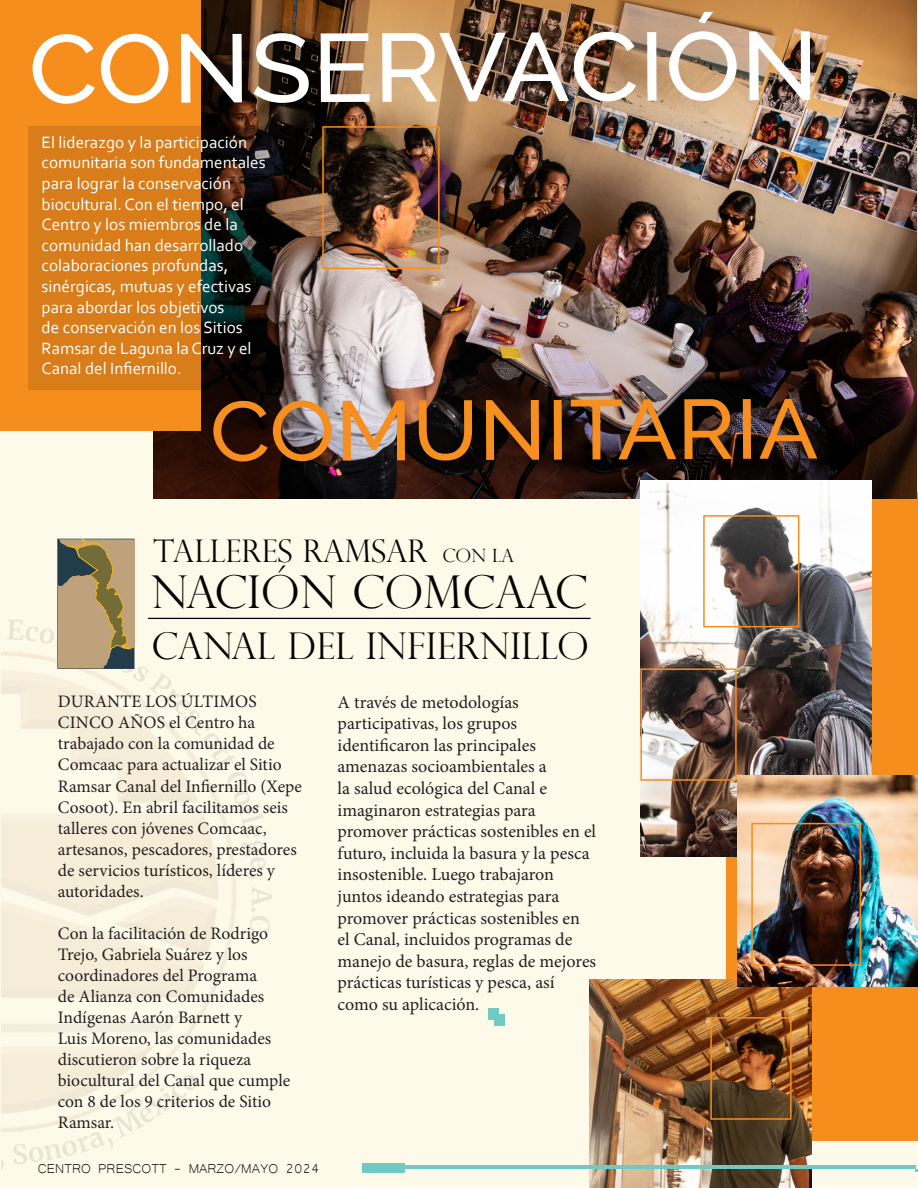
<style>
.page{position:relative;width:918px;height:1188px;background:#fff}
.page>*{position:absolute;margin:0;border:0;box-sizing:border-box;transform-origin:0 0}
.t1{font:500 96.6px "Raleway";letter-spacing:-.005em;color:#fff;scale:1.05 1}
.t2{font:500 84.3px "Raleway";letter-spacing:-.005em;color:#f68f20;scale:1.05 1}
.t3{font:81.15px "Raleway";color:#f7981d;scale:1.05 1}
.t4{font:300 45.3px "Perpetua Titling";color:#040503}
.t5{font:300 36.9px "Perpetua Titling";color:#040503}
.t6{font:300 31.2px "Perpetua Titling";color:#040503}
.t7{font:300 18.3px "Perpetua Titling";color:#040503}
.t8{font:18px/21.6px "Minion Pro";color:#231f20}
.t9{font:17.55px/21px "Minion Pro";color:#231f20}
.t10{font:17.1px/20.5px "Corbel";color:#fff}
.t11{font:16.65px "Microsoft Yi Baiti";color:#040503}
</style>
<div class="page">
<div style="left:0;top:0;width:918px;height:1187px;background:#fefaea"></div>
<div style="left:726px;top:492px;width:192px;height:648px;background:#f68e1e"></div>
<img style="left:589px;top:979px;width:223px;height:208px">
<img style="left:1px;top:593px;width:294px;height:577px">
<div style="left:489px;top:1009px;width:10px;height:11px;background:#71c9c4"></div>
<div style="left:494px;top:1014px;width:11px;height:11px;background:#71c9c4"></div>
<img style="left:154px;top:0;width:763px;height:499px">
<hr style="left:148px;top:618px;width:443px;height:1px;background:#040503">
<hr style="left:401px;top:1165px;width:514px;height:3px;background:#71c9c4">
<div style="left:363px;top:1163px;width:42px;height:10px;background:#71c9c4"></div>
<svg style="left:58px;top:539px;width:76px;height:129px"></svg>
<img style="left:640px;top:481px;width:231px;height:375px">
<div style="left:0;top:0;width:201px;height:431px;background:#f68e1e"></div>
<img style="left:738px;top:776px;width:180px;height:210px">
<div style="left:703px;top:515px;width:96px;height:112px;border:2px solid #f68e1e"></div>
<div style="left:640px;top:668px;width:97px;height:113px;border:2px solid #f68e1e"></div>
<div style="left:751px;top:823px;width:110px;height:143px;border:2px solid #f68e1e"></div>
<div style="left:322px;top:126px;width:118px;height:143px;border:2px solid #f68e1e"></div>
<svg style="left:28px;top:126px;width:244px;height:264px;fill:#d97d1a"></svg>
<div style="left:710px;top:1017px;width:82px;height:103px;border:2px solid #f68e1e"></div>
<p class="t1" style="left:29px;top:12px;width:754px">CONSERVACIÓN</p>
<p class="t3" style="left:606px;top:-4px;width:36px">-</p>
<p class="t10" style="left:42px;top:132px;width:226px">El liderazgo y la participación comunitaria son fundamentales para lograr la conservación biocultural. Con el tiempo, el<br>Centro y los miembros de la comunidad han desarrollado colaboraciones profundas, sinérgicas, mutuas y efectivas para abordar los objetivos<br>de conservación en los Sitios<br>Ramsar de Laguna la Cruz y el<br>Canal del Infiernillo.</p>
<p class="t2" style="left:210px;top:381px;width:581px">COMUNITARIA</p>
<p class="t6" style="left:154px;top:532px;width:276px">TALLERES RAMSAR</p>
<p class="t7" style="left:442px;top:545px;width:73px">CON LA</p>
<p class="t4" style="left:151px;top:564px;width:438px">NACIÓN COMCAAC</p>
<p class="t5" style="left:151px;top:624px;width:439px">CANAL DEL INFIERNILLO</p>
<p class="t9" style="left:58px;top:691px;width:246px">DURANTE LOS ÚLTIMOS<br>CINCO AÑOS el Centro ha trabajado con la comunidad de<br>Comcaac para actualizar el Sitio<br>Ramsar Canal del Infiernillo (Xepe<br>Cosoot). En abril facilitamos seis talleres con jóvenes Comcaac, artesanos, pescadores, prestadores de servicios turísticos, líderes y autoridades.</p>
<p class="t9" style="left:58px;top:923px;width:234px">Con la facilitación de Rodrigo<br>Trejo, Gabriela Suárez y los coordinadores del Programa<br>de Alianza con Comunidades<br>Indígenas Aarón Barnett y<br>Luis Moreno, las comunidades discutieron sobre la riqueza biocultural del Canal que cumple con 8 de los 9 criterios de Sitio<br>Ramsar.</p>
<p class="t11" style="left:38px;top:1158px;width:283px">CENTRO PRESCOTT - MARZO/MAYO 2024</p>
<p class="t8" style="left:338px;top:691px;width:260px">A través de metodologías participativas, los grupos identificaron las principales amenazas socioambientales a<br>la salud ecológica del Canal e imaginaron estrategias para promover prácticas sostenibles en el futuro, incluida la basura y la pesca insostenible. Luego trabajaron juntos ideando estrategias para promover prácticas sostenibles en el Canal, incluidos programas de manejo de basura, reglas de mejores prácticas turísticas y pesca, así como su aplicación.</p>
</div>
